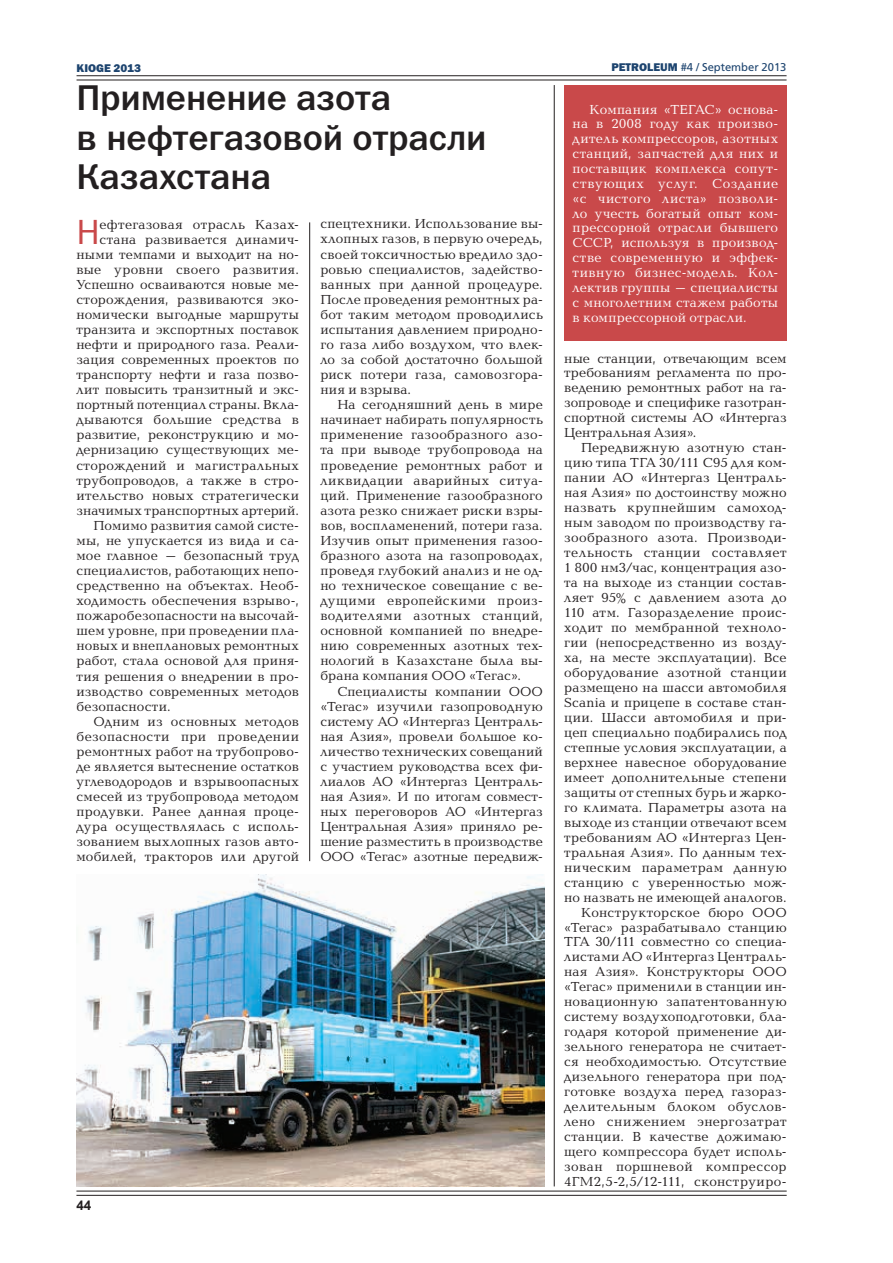
<style>
.page{position:relative;width:893px;height:1263px;background:#fff}
.page>*{position:absolute;margin:0;border:0;box-sizing:border-box;transform-origin:0 0}
.t1{font:500 36px/39.6px "DS Franklin Gothic";letter-spacing:-.005em;color:#231f20}
.t2{font:35.1px "DS Franklin Gothic";color:#c9494a}
.t3{font:13.5px/15px "DS Baltica";letter-spacing:.02em;color:#231f20;text-align:justify}
.t4{font:13.5px/14.9px "DS Baltica";letter-spacing:.02em;color:#fff;text-align:justify}
.t5{font:700 13.5px "Arial";color:#231f20}
.t6{font:500 11.25px "DS Free Set";color:#1d446f}
.t7{font:800 11.25px "DS Franklin Gothic";color:#1d446f}
.s1{font-family:"DS Franklin Gothic";font-weight:800}
</style>
<div class="page">
<div style="left:564px;top:85px;width:223px;height:256px;background:#c9494a"></div>
<img style="left:77px;top:875px;width:467px;height:311px">
<hr style="left:77px;top:80px;width:710px;height:1px;background:#231f20">
<hr style="left:77px;top:75px;width:710px;height:1px;background:#231f20">
<hr style="left:76px;top:1191px;width:711px;height:1px;background:#231f20">
<hr style="left:76px;top:1195px;width:711px;height:1px;background:#231f20">
<hr style="left:554px;top:85px;width:1px;height:1101px;background:#231f20">
<hr style="left:309px;top:222px;width:1px;height:639px;background:#231f20">
<p class="t7" style="left:77px;top:62px;width:66px">KIOGE 2013</p>
<p class="t6" style="left:611px;top:60px;width:177px"><span class="s1">PETROLEUM</span> #4 / September 2013</p>
<h1 class="t1" style="left:76px;top:78px;width:412px">Применение азота<br>в нефтегазовой отрасли<br>Казахстана</h1>
<h2 class="t2" style="left:76px;top:213px;width:25px">Н</h2>
<p class="t3" style="left:100px;top:217px;width:201px">ефтегазовая отрасль Казах-</p>
<p class="t3" style="left:100px;top:232px;width:201px">стана развивается динамич-</p>
<p class="t3" style="left:76px;top:247px;width:224px">ными темпами и выходит на но-</p>
<p class="t3" style="left:76px;top:262px;width:224px">вые уровни своего развития.</p>
<p class="t3" style="left:76px;top:277px;width:224px">Успешно осваиваются новые ме-</p>
<p class="t3" style="left:76px;top:292px;width:224px">сторождения, развиваются эко-</p>
<p class="t3" style="left:76px;top:307px;width:224px">номически выгодные маршруты</p>
<p class="t3" style="left:76px;top:323px;width:224px">транзита и экспортных поставок</p>
<p class="t3" style="left:76px;top:338px;width:224px">нефти и природного газа. Реали-</p>
<p class="t3" style="left:76px;top:353px;width:224px">зация современных проектов по</p>
<p class="t3" style="left:76px;top:368px;width:224px">транспорту нефти и газа позво-</p>
<p class="t3" style="left:76px;top:383px;width:224px">лит повысить транзитный и экс-</p>
<p class="t3" style="left:76px;top:398px;width:224px">портный потенциал страны. Вкла-</p>
<p class="t3" style="left:76px;top:413px;width:224px">дываются большие средства в</p>
<p class="t3" style="left:76px;top:428px;width:224px">развитие, реконструкцию и мо-</p>
<p class="t3" style="left:76px;top:443px;width:224px">дернизацию существующих ме-</p>
<p class="t3" style="left:76px;top:458px;width:224px">сторождений и магистральных</p>
<p class="t3" style="left:76px;top:473px;width:224px">трубопроводов, а также в стро-</p>
<p class="t3" style="left:76px;top:488px;width:224px">ительство новых стратегически</p>
<p class="t3" style="left:76px;top:503px;width:224px">значимых транспортных артерий.</p>
<p class="t3" style="left:93px;top:518px;width:207px">Помимо развития самой систе-</p>
<p class="t3" style="left:76px;top:533px;width:224px">мы, не упускается из вида и са-</p>
<p class="t3" style="left:76px;top:549px;width:224px">мое главное – безопасный труд</p>
<p class="t3" style="left:76px;top:564px;width:224px">специалистов, работающих непо-</p>
<p class="t3" style="left:76px;top:579px;width:224px">средственно на объектах. Необ-</p>
<p class="t3" style="left:76px;top:594px;width:224px">ходимость обеспечения взрыво-,</p>
<p class="t3" style="left:76px;top:609px;width:224px">пожаробезопасности на высочай-</p>
<p class="t3" style="left:76px;top:624px;width:224px">шем уровне, при проведении пла-</p>
<p class="t3" style="left:76px;top:639px;width:224px">новых и внеплановых ремонтных</p>
<p class="t3" style="left:76px;top:654px;width:224px">работ, стала основой для приня-</p>
<p class="t3" style="left:76px;top:669px;width:224px">тия решения о внедрении в про-</p>
<p class="t3" style="left:76px;top:684px;width:224px">изводство современных методов</p>
<p class="t3" style="left:76px;top:699px;width:96px">безопасности.</p>
<p class="t3" style="left:93px;top:714px;width:207px">Одним из основных методов</p>
<p class="t3" style="left:76px;top:729px;width:224px">безопасности при проведении</p>
<p class="t3" style="left:76px;top:744px;width:224px">ремонтных работ на трубопрово-</p>
<p class="t3" style="left:76px;top:759px;width:224px">де является вытеснение остатков</p>
<p class="t3" style="left:76px;top:774px;width:224px">углеводородов и взрывоопасных</p>
<p class="t3" style="left:76px;top:790px;width:224px">смесей из трубопровода методом</p>
<p class="t3" style="left:76px;top:805px;width:224px">продувки. Ранее данная проце-</p>
<p class="t3" style="left:76px;top:820px;width:224px">дура осуществлялась с исполь-</p>
<p class="t3" style="left:76px;top:835px;width:224px">зованием выхлопных газов авто-</p>
<p class="t3" style="left:76px;top:850px;width:224px">мобилей, тракторов или другой</p>
<p class="t3" style="left:320px;top:217px;width:224px">спецтехники. Использование вы&shy;хлопных газов, в первую очередь, своей токсичностью вредило здо&shy;ровью специалистов, задейство&shy;ванных при данной процедуре.<br>После проведения ремонтных ра&shy;бот таким методом проводились испытания давлением природно&shy;го газа либо воздухом, что влек&shy;ло за собой достаточно большой риск потери газа, самовозгора&shy;ния и взрыва.</p>
<p class="t3" style="left:320px;top:398px;width:224px;text-indent:17px">На сегодняшний день в мире начинает набирать популярность применение газообразного азо&shy;та при выводе трубопровода на проведение ремонтных работ и ликвидации аварийных ситуа&shy;ций. Применение газообразного азота резко снижает риски взры&shy;вов, воспламенений, потери газа.<br>Изучив опыт применения газоо&shy;бразного азота на газопроводах, проведя глубокий анализ и не од&shy;но техническое совещание с ве&shy;дущими европейскими произ&shy;водителями азотных станций, основной компанией по внедре&shy;нию современных азотных тех&shy;нологий в Казахстане была вы&shy;брана компания ООО «Тегас».</p>
<p class="t3" style="left:320px;top:684px;width:224px;text-indent:17px">Специалисты компании ООО «Тегас» изучили газопроводную систему АО «Интергаз Централь&shy;ная Азия», провели большое ко&shy;личество технических совещаний с участием руководства всех фи&shy;лиалов АО «Интергаз Централь&shy;ная Азия». И по итогам совмест&shy;ных переговоров АО «Интергаз Центральная Азия» приняло ре&shy;шение разместить в производстве ООО «Тегас» азотные передвиж-</p>
<p class="t5" style="left:76px;top:1196px;width:17px">44</p>
<p class="t4" style="left:573px;top:102px;width:207px;text-indent:17px">Компания «ТЕГАС» основа&shy;на в 2008 году как произво&shy;дитель компрессоров, азотных станций, запчастей для них и поставщик комплекса сопут&shy;ствующих услуг. Создание «с чистого листа» позволи&shy;ло учесть богатый опыт ком&shy;прессорной отрасли бывшего СССР, используя в производ&shy;стве современную и эффек&shy;тивную бизнес-модель. Кол&shy;лектив группы – специалисты с многолетним стажем работы в компрессорной отрасли.</p>
<p class="t3" style="left:564px;top:351px;width:224px">ные станции, отвечающим всем требованиям регламента по про&shy;ведению ремонтных работ на га&shy;зопроводе и специфике газотран&shy;спортной системы АО «Интергаз Центральная Азия».</p>
<p class="t3" style="left:564px;top:441px;width:224px;text-align:right">Передвижную азотную стан&shy;цию типа ТГА 30/111 C95 для ком&shy;пании АО «Интергаз Централь&shy;ная Азия» по достоинству можно назвать крупнейшим самоход&shy;ным заводом по производству га&shy;зообразного азота. Производи&shy;тельность станции составляет<br>1 800 нм3/час, концентрация азо&shy;та на выходе из станции состав&shy;ляет 95% с давлением азота до<br>110 атм. Газоразделение проис&shy;ходит по мембранной техноло&shy;гии (непосредственно из возду&shy;ха, на месте эксплуатации). Все оборудование азотной станции размещено на шасси автомобиля<br>Scania и прицепе в составе стан&shy;ции. Шасси автомобиля и при&shy;цеп специально подбирались под степные условия эксплуатации, а верхнее навесное оборудование имеет дополнительные степени защиты от степных бурь и жарко&shy;го климата. Параметры азота на выходе из станции отвечают всем требованиям АО «Интергаз Цен&shy;тральная Азия». По данным тех&shy;ническим параметрам данную станцию с уверенностью мож&shy;но назвать не имеющей аналогов.<br>Конструкторское бюро ООО «Тегас» разрабатывало станцию<br>ТГА 30/111 совместно со специа&shy;листами АО «Интергаз Централь&shy;ная Азия». Конструкторы ООО «Тегас» применили в станции ин&shy;новационную запатентованную систему воздухоподготовки, бла&shy;годаря которой применение ди&shy;зельного генератора не считает&shy;ся необходимостью. Отсутствие дизельного генератора при под&shy;готовке воздуха перед газораз&shy;делительным блоком обуслов&shy;лено снижением энергозатрат станции. В качестве дожимаю&shy;щего компрессора будет исполь&shy;зован поршневой компрессор<br>4ГМ2,5-2,5/12-111, сконструиро-</p>
</div>
